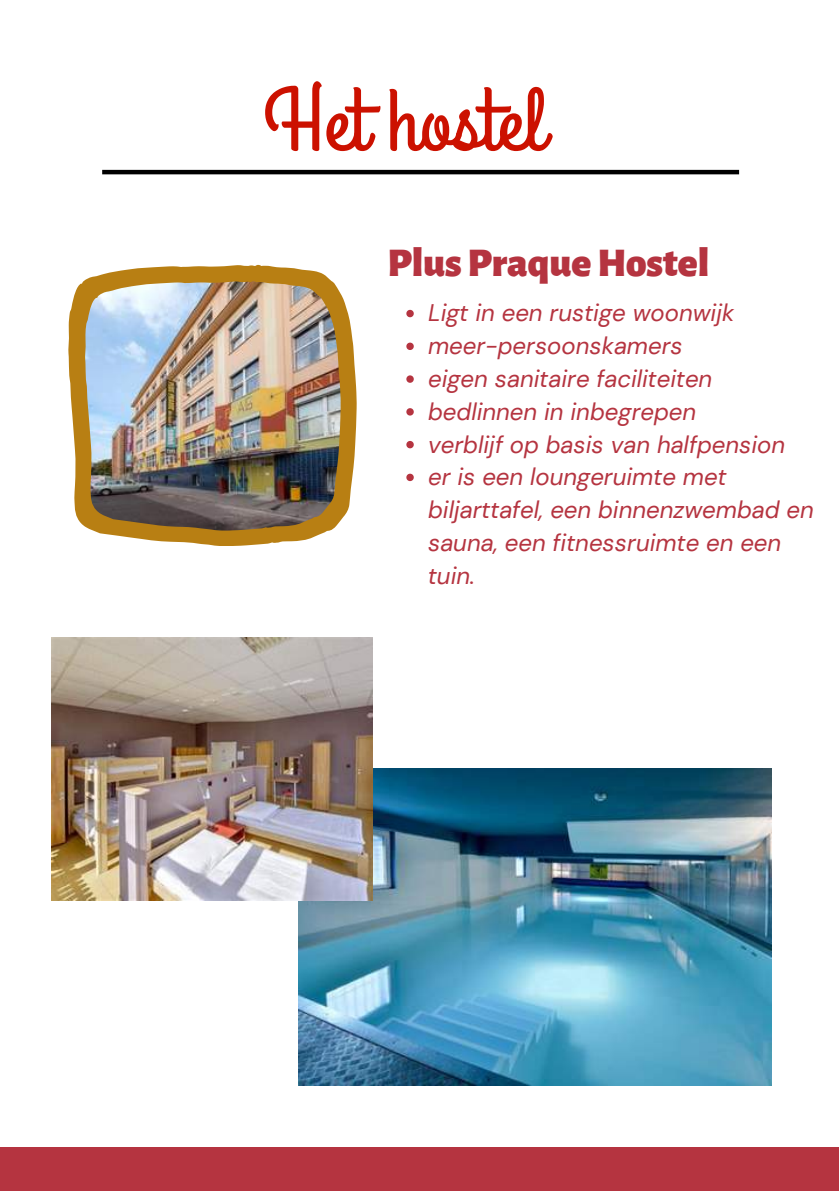
<style>
.page{position:relative;width:839px;height:1191px;background:#fff}
.page>*{position:absolute;margin:0;border:0;box-sizing:border-box;transform-origin:0 0}
.t1{font:89.8px "Grand Hotel";color:#c10}
.t2{font:900 41px "Alegreya Sans";color:#b53440}
.t3{font:italic 24px/32.8px "DM Sans";color:#b53440}
</style>
<div class="page">
<svg style="left:68px;top:265px;width:288px;height:281px;fill:#b87f13"></svg>
<img style="left:85px;top:281px;width:255px;height:249px">
<div style="left:0;top:1147px;width:838px;height:44px;background:#b53440"></div>
<hr style="left:102px;top:170px;width:637px;height:4px;background:#000">
<img style="left:299px;top:769px;width:472px;height:316px">
<img style="left:51px;top:638px;width:321px;height:262px">
<svg style="left:406px;top:310px;width:8px;height:7px"></svg>
<svg style="left:406px;top:343px;width:8px;height:7px"></svg>
<svg style="left:406px;top:375px;width:8px;height:8px"></svg>
<svg style="left:406px;top:408px;width:8px;height:8px"></svg>
<svg style="left:406px;top:441px;width:8px;height:7px"></svg>
<svg style="left:406px;top:474px;width:8px;height:7px"></svg>
<h1 class="t1" style="left:263px;top:64px;width:282px">Het hostel</h1>
<h2 class="t2" style="left:387px;top:244px;width:323px">PlusPraqueHostel</h2>
<p class="t3" style="left:428px;top:297px;width:387px">Ligt in een rustige woonwijk meer-persoonskamers<br>eigen sanitaire faciliteiten bedlinnen in inbegrepen<br>verblijf op basis van halfpension<br>er is een loungeruimte met biljarttafel, een binnenzwembad en sauna, een fitnessruimte en een tuin.</p>
</div>
